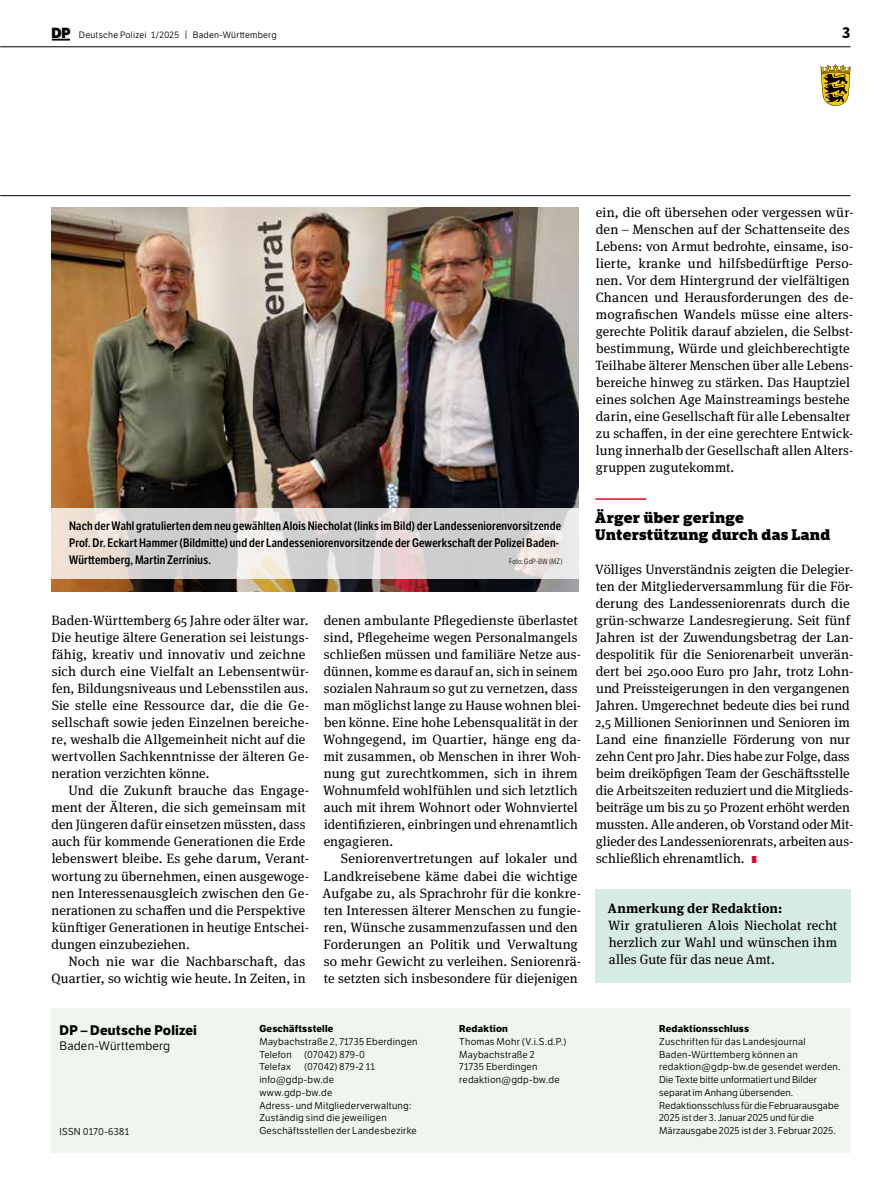
<style>
.page{position:relative;width:893px;height:1191px;background:#fff}
.page>*{position:absolute;margin:0;border:0;box-sizing:border-box;transform-origin:0 0}
.t1{font:800 15px/17px "LFT Etica Sheriff";letter-spacing:.01em;color:#000}
.t2{font:700 15px "LFT Etica";color:#000}
.t3{font:13.5px/17px "Meta Serif Pro";letter-spacing:.01em;color:#000}
.t4{font:700 13.5px "Meta Serif Pro";letter-spacing:.015em;color:#000}
.t5{font:700 13.5px "LFT Etica";letter-spacing:.015em;color:#000}
.t6{font:600 12px/17px "LFT Etica Condensed";letter-spacing:.015em;color:#000}
.t7{font:12px "LFT Etica Bk";letter-spacing:.02em;color:#000}
.t8{font:9.75px/12.8px "LFT Etica Bk";letter-spacing:.02em;color:#000}
.t9{font:700 9.75px "LFT Etica";letter-spacing:.025em;color:#000}
.t10{font:9px "LFT Etica Bk";letter-spacing:.025em;color:#000}
.t11{font:300 7.5px "LFT Etica Condensed";letter-spacing:.02em;color:#000}
.s1{font-family:"LFT Etica XB";font-size:14.25px}
.s2{font-size:9.3px}
.s3{font-family:"LFT Etica XB";font-size:9.75px;color:#e40428}
</style>
<div class="page">
<hr style="left:0;top:195px;width:850px;height:1px;background:#000">
<hr style="left:0;top:47px;width:850px;height:1px;background:#000">
<svg style="left:52px;top:39px;width:18px;height:2px"></svg>
<svg style="left:821px;top:64px;width:29px;height:42px"></svg>
<div style="left:595px;top:889px;width:255px;height:93px;background:#d6ebe2"></div>
<img style="left:51px;top:207px;width:527px;height:384px">
<hr style="left:595px;top:498px;width:51px;height:2px;background:#e40428">
<div style="left:51px;top:1008px;width:799px;height:144px;background:#eef6ed"></div>
<svg style="left:51px;top:508px;width:528px;height:70px;background:#dbd7d5"></svg>
<p class="t10" style="left:52px;top:29px;width:226px"><span class="s1">DP</span> Deutsche Polizei 1/2025 <span class="s2">|</span> Baden-Württemberg</p>
<p class="t2" style="left:842px;top:23px;width:10px">3</p>
<p class="t6" style="left:69px;top:517px;width:493px">Nach der Wahl gratulierten dem neu gewählten Alois Niecholat (links im Bild) der Landesseniorenvorsitzende<br>Prof. Dr. Eckart Hammer (Bildmitte) und der Landesseniorenvorsitzende der Gewerkschaft der Polizei Baden-<br>Württemberg, Martin Zerrinius.</p>
<p class="t11" style="left:509px;top:557px;width:55px">Foto: GdP-BW (MZ)</p>
<p class="t3" style="left:51px;top:611px;width:259px">Baden-Württemberg 65 Jahre oder älter war.<br>Die heutige ältere Generation sei leistungs&shy;fähig, kreativ und innovativ und zeichne sich durch eine Vielfalt an Lebensentwür&shy;fen, Bildungsniveaus und Lebensstilen aus.<br>Sie stelle eine Ressource dar, die die Ge&shy;sellschaft sowie jeden Einzelnen bereiche&shy;re, weshalb die Allgemeinheit nicht auf die wertvollen Sachkenntnisse der älteren Ge&shy;neration verzichten könne.</p>
<p class="t3" style="left:52px;top:781px;width:259px;text-indent:17px">Und die Zukunft brauche das Engage&shy;ment der Älteren, die sich gemeinsam mit den Jüngeren dafür einsetzen müssten, dass auch für kommende Generationen die Erde lebenswert bleibe. Es gehe darum, Verant&shy;wortung zu übernehmen, einen ausgewoge&shy;nen Interessenausgleich zwischen den Ge&shy;nerationen zu schaffen und die Perspektive künftiger Generationen in heutige Entschei&shy;dungen einzubeziehen.</p>
<p class="t3" style="left:51px;top:951px;width:256px;text-align:right">Noch nie war die Nachbarschaft, das<br>Quartier, so wichtig wie heute. In Zeiten, in</p>
<p class="t3" style="left:323px;top:611px;width:259px">denen ambulante Pflegedienste überlastet sind, Pflegeheime wegen Personalmangels schließen müssen und familiäre Netze aus&shy;dünnen, komme es darauf an, sich in seinem sozialen Nahraum so gut zu vernetzen, dass man möglichst lange zu Hause wohnen blei&shy;ben könne. Eine hohe Lebensqualität in der Wohngegend, im Quartier, hänge eng da&shy;mit zusammen, ob Menschen in ihrer Woh&shy;nung gut zurechtkommen, sich in ihrem Wohnumfeld wohlfühlen und sich letztlich auch mit ihrem Wohnort oder Wohnviertel identifizieren, einbringen und ehrenamtlich engagieren.</p>
<p class="t3" style="left:323px;top:849px;width:260px;text-indent:18px">Seniorenvertretungen auf lokaler und Landkreisebene käme dabei die wichtige Aufgabe zu, als Sprachrohr für die konkre&shy;ten Interessen älterer Menschen zu fungie&shy;ren, Wünsche zusammenzufassen und den Forderungen an Politik und Verwaltung so mehr Gewicht zu verleihen. Seniorenrä&shy;te setzten sich insbesondere für diejenigen</p>
<p class="t3" style="left:595px;top:203px;width:259px">ein, die oft übersehen oder vergessen wür&shy;den – Menschen auf der Schattenseite des Lebens: von Armut bedrohte, einsame, iso&shy;lierte, kranke und hilfsbedürftige Perso&shy;nen. Vor dem Hintergrund der vielfältigen Chancen und Herausforderungen des de&shy;mografischen Wandels müsse eine alters&shy;gerechte Politik darauf abzielen, die Selbst&shy;bestimmung, Würde und gleichberechtigte Teilhabe älterer Menschen über alle Lebens&shy;bereiche hinweg zu stärken. Das Hauptziel eines solchen Age Mainstreamings bestehe darin, eine Gesellschaft für alle Lebensalter zu schaffen, in der eine gerechtere Entwick&shy;lung innerhalb der Gesellschaft allen Alters&shy;gruppen zugutekommt.</p>
<p class="t1" style="left:595px;top:509px;width:236px">Ärger über geringe<br>Unterstützung durch das Land</p>
<p class="t3" style="left:595px;top:560px;width:260px">Völliges Unverständnis zeigten die Delegier&shy;ten der Mitgliederversammlung für die För&shy;derung des Landesseniorenrats durch die grün-schwarze Landesregierung. Seit fünf Jahren ist der Zuwendungsbetrag der Lan&shy;despolitik für die Seniorenarbeit unverän&shy;dert bei 250.000 Euro pro Jahr, trotz Lohn&shy;und Preissteigerungen in den vergangenen Jahren. Umgerechnet bedeute dies bei rund 2,5 Millionen Seniorinnen und Senioren im Land eine finanzielle Förderung von nur zehn Cent pro Jahr. Dies habe zur Folge, dass beim dreiköpfigen Team der Geschäftsstelle die Arbeitszeiten reduziert und die Mitglieds&shy;beiträge um bis zu 50 Prozent erhöht werden mussten. Alle anderen, ob Vorstand oder Mit&shy;glieder des Landesseniorenrats, arbeiten aus&shy;schließlich ehrenamtlich. <span class="s3">I</span></p>
<p class="t4" style="left:608px;top:897px;width:176px">Anmerkung der Redaktion:</p>
<p class="t3" style="left:608px;top:916px;width:231px;text-align:justify">Wir gratulieren Alois Niecholat recht herzlich zur Wahl und wünschen ihm alles Gute für das neue Amt.</p>
<p class="t5" style="left:60px;top:1021px;width:139px">DP – Deutsche Polizei</p>
<p class="t7" style="left:60px;top:1038px;width:112px">Baden-Württemberg</p>
<p class="t8" style="left:60px;top:1125px;width:71px">ISSN 0170-6381</p>
<p class="t9" style="left:259px;top:1022px;width:76px">Geschäftsstelle</p>
<p class="t8" style="left:259px;top:1035px;width:160px">Maybachstraße 2, 71735 Eberdingen<br>Telefon</p>
<p class="t8" style="left:304px;top:1048px;width:63px">(07042) 879-0</p>
<p class="t8" style="left:259px;top:1060px;width:33px">Telefax</p>
<p class="t8" style="left:259px;top:1060px;width:159px;text-indent:45px">(07042) 879-2 11 info@gdp-bw.de<br>www.gdp-bw.de<br>Adress- und Mitgliederverwaltung:<br>Zuständig sind die jeweiligen<br>Geschäftsstellen der Landesbezirke</p>
<p class="t9" style="left:459px;top:1022px;width:50px">Redaktion</p>
<p class="t8" style="left:459px;top:1035px;width:109px">Thomas Mohr (V.i.S.d.P.)<br>Maybachstraße 2<br>71735 Eberdingen redaktion@gdp-bw.de</p>
<p class="t9" style="left:659px;top:1022px;width:92px">Redaktionsschluss</p>
<p class="t8" style="left:659px;top:1035px;width:183px">Zuschriften für das Landesjournal Baden-Württemberg können an redaktion@gdp-bw.de gesendet werden.<br>Die Texte bitte unformatiert und Bilder separat im Anhang übersenden.<br>Redaktionsschluss für die Februarausgabe 2025 ist der 3. Januar 2025 und für die Märzausgabe 2025 ist der 3. Februar 2025.</p>
</div>
